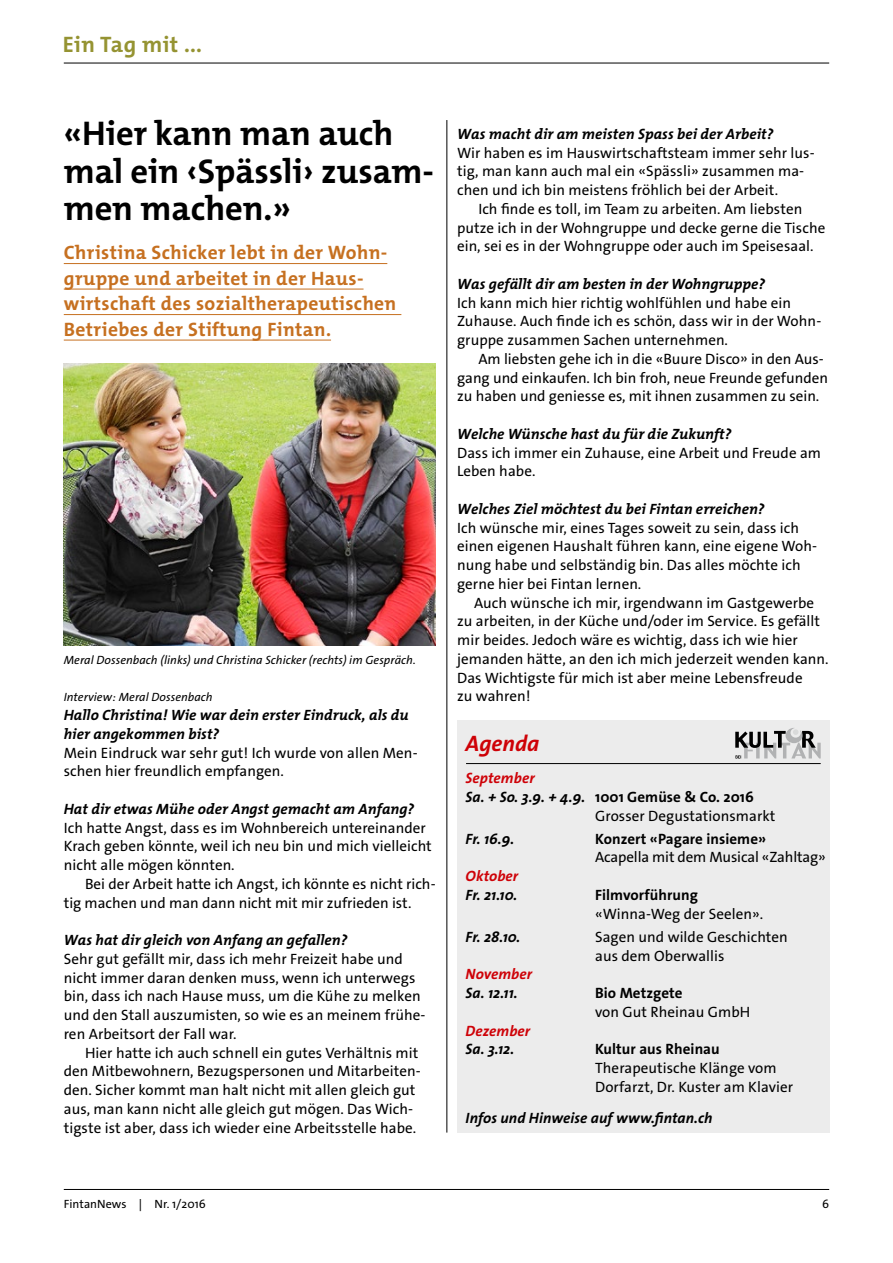
<style>
.page{position:relative;width:893px;height:1263px;background:#fff}
.page>*{position:absolute;margin:0;border:0;box-sizing:border-box;transform-origin:0 0}
.Titel{font:700 34.5px/37.5px "The Mix Os F";color:#000}
.Lauftext_10_12_5pt{font:700 22.5px "The Mix Os F";letter-spacing:.02em;color:#959332}
.Titel-2{font:italic 700 22.5px "The Sans Os F";color:#ce0107}
.Lead{font:700 19.5px/25.5px "The Mix Os F";letter-spacing:.02em;color:#c67020}
.Interview_Lauftext{font:15px/18.8px "The Sans Os F";letter-spacing:.005em;color:#000}
.Lauftext_10_12_5pt_m{font:15px/18.8px "The Sans Os F";letter-spacing:.005em;color:#000}
.Interview_Frage{font:italic 700 15px/18.8px "The Mix Os F";letter-spacing:.005em;color:#000}
.Lauftext_10_12_5pt-2{font:15px/18.8px "The Sans Os F";letter-spacing:.005em;color:#000}
.Lauftext_10_12_5pt-3{font:700 15px "The Sans Os F";letter-spacing:.005em;color:#000}
.Lauftext_10_12_5pt-4{font:italic 700 15px "The Sans Os F";letter-spacing:.005em;color:#000}
.Zwischentitel_10_12{font:italic 700 15px "The Mix Os F";letter-spacing:.005em;color:#000}
.Lauftext_10_12_5pt-5{font:italic 700 15px "The Sans Os F";letter-spacing:.005em;color:#ce0107}
.Bildlegende{font:italic 12px "The Sans Os F";letter-spacing:.005em;color:#000}
.Autor{font:italic 12px "The Sans Os F";letter-spacing:.005em;color:#000}
.t1{font:12px "The Sans Os F";letter-spacing:.005em;color:#000}
.s1{font-style:italic}
</style>
<div class="page">
<hr style="left:64px;top:1189px;width:765px;height:1px;background:#000">
<hr style="left:64px;top:63px;width:765px;height:1px;background:#000">
<hr style="left:64px;top:263px;width:323px;height:1px;background:#c67020">
<hr style="left:64px;top:289px;width:300px;height:1px;background:#c67020">
<hr style="left:64px;top:314px;width:337px;height:1px;background:#c67020">
<hr style="left:64px;top:340px;width:267px;height:1px;background:#c67020">
<hr style="left:447px;top:120px;width:1px;height:1012px;background:#000">
<img style="left:64px;top:364px;width:372px;height:281px">
<div style="left:457px;top:720px;width:373px;height:412px;background:#ececec"></div>
<svg style="left:735px;top:728px;width:86px;height:30px"></svg>
<hr style="left:466px;top:763px;width:355px;height:1px;background:#000">
<p class="Lauftext_10_12_5pt" style="left:63px;top:30px;width:141px">Ein Tag mit ...</p>
<p class="Titel" style="left:64px;top:115px;width:372px">«Hier kann man auch mal ein ‹Spässli› zusam&shy;men machen.»</p>
<p class="Lead" style="left:64px;top:240px;width:334px">Christina Schicker lebt in der Wohn&shy;gruppe und arbeitet in der Haus&shy;wirtschaft des sozialtherapeutischen Betriebes der Stiftung Fintan.</p>
<p class="Bildlegende" style="left:64px;top:652px;width:353px">Meral Dossenbach (links) und Christina Schicker (rechts) im Gespräch.</p>
<p class="Autor" style="left:64px;top:690px;width:150px">Interview: Meral Dossenbach</p>
<p class="Interview_Frage" style="left:64px;top:706px;width:346px">Hallo Christina! Wie war dein erster Eindruck, als du hier angekommen bist?</p>
<p class="Interview_Lauftext" style="left:64px;top:743px;width:355px">Mein Eindruck war sehr gut! Ich wurde von allen Men&shy;schen hier freundlich empfangen.</p>
<p class="Zwischentitel_10_12" style="left:64px;top:799px;width:352px">Hat dir etwas Mühe oder Angst gemacht am Anfang?</p>
<p class="Interview_Lauftext" style="left:64px;top:818px;width:369px">Ich hatte Angst, dass es im Wohnbereich untereinander<br>Krach geben könnte, weil ich neu bin und mich vielleicht nicht alle mögen könnten.</p>
<p class="Lauftext_10_12_5pt_m" style="left:64px;top:874px;width:373px;text-indent:21px">Bei der Arbeit hatte ich Angst, ich könnte es nicht rich&shy;tig machen und man dann nicht mit mir zufrieden ist.</p>
<p class="Interview_Frage" style="left:64px;top:931px;width:285px">Was hat dir gleich von Anfang an gefallen?</p>
<p class="Interview_Lauftext" style="left:64px;top:949px;width:363px">Sehr gut gefällt mir, dass ich mehr Freizeit habe und nicht immer daran denken muss, wenn ich unterwegs bin, dass ich nach Hause muss, um die Kühe zu melken und den Stall auszumisten, so wie es an meinem frühe&shy;ren Arbeitsort der Fall war.</p>
<p class="Lauftext_10_12_5pt_m" style="left:64px;top:1043px;width:359px;text-indent:21px">Hier hatte ich auch schnell ein gutes Verhältnis mit den Mitbewohnern, Bezugspersonen und Mitarbeiten&shy;den. Sicher kommt man halt nicht mit allen gleich gut aus, man kann nicht alle gleich gut mögen. Das Wich&shy;tigste ist aber, dass ich wieder eine Arbeitsstelle habe.</p>
<p class="Interview_Frage" style="left:457px;top:124px;width:318px">Was macht dir am meisten Spass bei der Arbeit?</p>
<p class="Interview_Lauftext" style="left:457px;top:143px;width:359px">Wir haben es im Hauswirtschaftsteam immer sehr lus&shy;tig, man kann auch mal ein «Spässli» zusammen ma&shy;chen und ich bin meistens fröhlich bei der Arbeit.</p>
<p class="Interview_Lauftext" style="left:457px;top:199px;width:370px;text-indent:21px">Ich finde es toll, im Team zu arbeiten. Am liebsten putze ich in der Wohngruppe und decke gerne die Tische ein, sei es in der Wohngruppe oder auch im Speisesaal.</p>
<p class="Interview_Frage" style="left:457px;top:274px;width:309px">Was gefällt dir am besten in der Wohngruppe?</p>
<p class="Interview_Lauftext" style="left:457px;top:293px;width:366px">Ich kann mich hier richtig wohlfühlen und habe ein<br>Zuhause. Auch finde ich es schön, dass wir in der Wohn&shy;gruppe zusammen Sachen unternehmen.</p>
<p class="Interview_Lauftext" style="left:457px;top:349px;width:372px;text-indent:21px">Am liebsten gehe ich in die «Buure Disco» in den Aus&shy;gang und einkaufen. Ich bin froh, neue Freunde gefunden zu haben und geniesse es, mit ihnen zusammen zu sein.</p>
<p class="Interview_Frage" style="left:457px;top:424px;width:276px">Welche Wünsche hast du für die Zukunft?</p>
<p class="Interview_Lauftext" style="left:457px;top:443px;width:365px">Dass ich immer ein Zuhause, eine Arbeit und Freude am<br>Leben habe.</p>
<p class="Interview_Frage" style="left:457px;top:499px;width:309px">Welches Ziel möchtest du bei Fintan erreichen?</p>
<p class="Interview_Lauftext" style="left:457px;top:518px;width:361px">Ich wünsche mir, eines Tages soweit zu sein, dass ich einen eigenen Haushalt führen kann, eine eigene Woh&shy;nung habe und selbständig bin. Das alles möchte ich gerne hier bei Fintan lernen.</p>
<p class="Interview_Lauftext" style="left:457px;top:593px;width:373px;text-indent:17px">Auch wünsche ich mir, irgendwann im Gastgewerbe zu arbeiten, in der Küche und/oder im Service. Es gefällt mir beides. Jedoch wäre es wichtig, dass ich wie hier jemanden hätte, an den ich mich jederzeit wenden kann.<br>Das Wichtigste für mich ist aber meine Lebensfreude<br>zu wahren!</p>
<p class="Titel-2" style="left:466px;top:729px;width:75px">Agenda</p>
<p class="Lauftext_10_12_5pt-5" style="left:466px;top:768px;width:71px">September</p>
<p class="Lauftext_10_12_5pt-3" style="left:466px;top:787px;width:290px"><span class="s1">Sa. + So. 3.9. + 4.9.</span> 1001 Gemüse &amp; Co. 2016</p>
<p class="Lauftext_10_12_5pt-2" style="left:595px;top:806px;width:182px">Grosser Degustationsmarkt</p>
<p class="Lauftext_10_12_5pt-4" style="left:466px;top:829px;width:50px">Fr. 16.9.</p>
<p class="Lauftext_10_12_5pt-3" style="left:595px;top:829px;width:172px">Konzert «Pagare insieme»</p>
<p class="Lauftext_10_12_5pt-2" style="left:595px;top:848px;width:232px">Acapella mit dem Musical «Zahltag»</p>
<p class="Lauftext_10_12_5pt-5" style="left:466px;top:866px;width:54px">Oktober</p>
<p class="Lauftext_10_12_5pt-4" style="left:466px;top:885px;width:53px">Fr. 21.10.</p>
<p class="Lauftext_10_12_5pt-3" style="left:595px;top:885px;width:104px">Filmvorführung</p>
<p class="Lauftext_10_12_5pt-2" style="left:595px;top:904px;width:170px">«Winna-Weg der Seelen».</p>
<p class="Lauftext_10_12_5pt-4" style="left:466px;top:927px;width:56px">Fr. 28.10.</p>
<p class="Lauftext_10_12_5pt-2" style="left:595px;top:927px;width:194px">Sagen und wilde Geschichten</p>
<p class="Lauftext_10_12_5pt-2" style="left:595px;top:946px;width:131px">aus dem Oberwallis</p>
<p class="Lauftext_10_12_5pt-5" style="left:466px;top:964px;width:68px">November</p>
<p class="Lauftext_10_12_5pt-4" style="left:466px;top:983px;width:53px">Sa. 12.11.</p>
<p class="Lauftext_10_12_5pt-3" style="left:595px;top:983px;width:89px">Bio Metzgete</p>
<p class="Lauftext_10_12_5pt-2" style="left:595px;top:1002px;width:157px">von Gut Rheinau GmbH</p>
<p class="Lauftext_10_12_5pt-5" style="left:466px;top:1021px;width:66px">Dezember</p>
<p class="Lauftext_10_12_5pt-4" style="left:466px;top:1039px;width:50px">Sa. 3.12.</p>
<p class="Lauftext_10_12_5pt-3" style="left:595px;top:1039px;width:126px">Kultur aus Rheinau</p>
<p class="Lauftext_10_12_5pt-2" style="left:595px;top:1059px;width:199px">Therapeutische Klänge vom<br>Dorfarzt, Dr. Kuster am Klavier</p>
<p class="Lauftext_10_12_5pt-4" style="left:466px;top:1108px;width:249px">Infos und Hinweise auf www.fintan.ch</p>
<p class="t1" style="left:64px;top:1196px;width:144px">FintanNews ↕ Nr. 1/2016</p>
<p class="t1" style="left:822px;top:1196px;width:8px">6</p>
</div>
